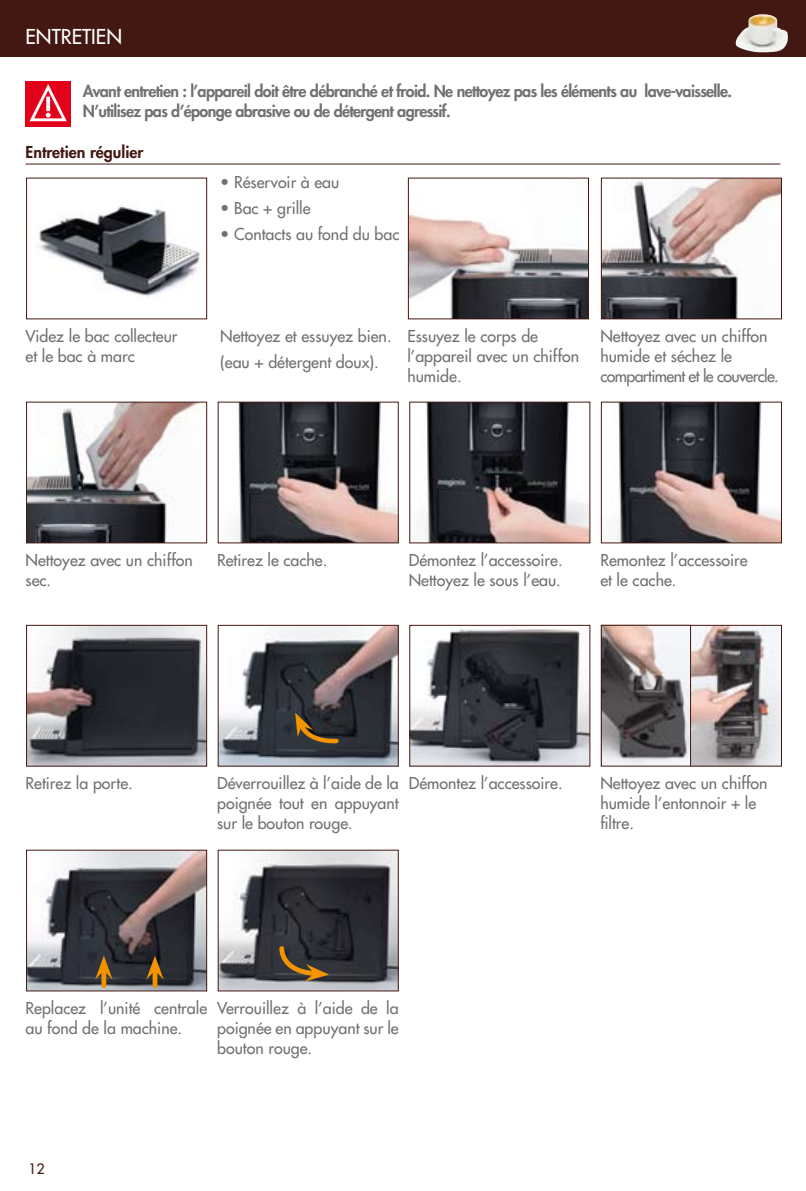
<style>
.page{position:relative;width:806px;height:1191px;background:#fff}
.page>*{position:absolute;margin:0;border:0;box-sizing:border-box;transform-origin:0 0}
.t1{font:20px "Futura";color:#fff}
.t2{font:16px/20px "Futura";color:#707173}
.t3{font:800 16px/20px "Futura";letter-spacing:-.04em;color:#707173}
.t4{font:800 16px "Futura";color:#431812}
.t5{font:14px "Futura";color:#431812}
</style>
<div class="page">
<img style="left:28px;top:851px;width:177px;height:138px">
<div style="left:26px;top:849px;width:181px;height:142px;border:1px solid #431812"></div>
<img style="left:219px;top:851px;width:177px;height:138px">
<div style="left:0;top:0;width:805px;height:57px;background:#431812"></div>
<hr style="left:26px;top:163px;width:754px;height:1px;background:#431812">
<div style="left:26px;top:81px;width:45px;height:45px;background:#e2001a"></div>
<svg style="left:29px;top:84px;width:38px;height:38px"></svg>
<svg style="left:46px;top:97px;width:4px;height:14px"></svg>
<div style="left:101px;top:970px;width:5px;height:15px;background:#f29400"></div>
<svg style="left:95px;top:955px;width:18px;height:24px"></svg>
<div style="left:152px;top:970px;width:5px;height:15px;background:#f29400"></div>
<svg style="left:146px;top:955px;width:18px;height:24px"></svg>
<svg style="left:277px;top:943px;width:52px;height:38px;background:#51432e"></svg>
<img style="left:735px;top:14px;width:52px;height:39px">
<img style="left:38px;top:206px;width:162px;height:91px">
<div style="left:26px;top:178px;width:181px;height:141px;border:1px solid #431812"></div>
<img style="left:28px;top:403px;width:173px;height:138px">
<div style="left:26px;top:401px;width:181px;height:142px;border:1px solid #431812"></div>
<img style="left:28px;top:627px;width:177px;height:137px">
<div style="left:26px;top:625px;width:181px;height:141px;border:1px solid #431812"></div>
<img style="left:237px;top:403px;width:159px;height:138px">
<div style="left:217px;top:401px;width:181px;height:142px;border:1px solid #431812"></div>
<img style="left:219px;top:627px;width:177px;height:137px">
<img style="left:422px;top:403px;width:166px;height:138px">
<div style="left:409px;top:401px;width:181px;height:142px;border:1px solid #431812"></div>
<img style="left:411px;top:629px;width:177px;height:135px">
<div style="left:409px;top:625px;width:181px;height:141px;border:1px solid #431812"></div>
<img style="left:616px;top:403px;width:163px;height:138px">
<div style="left:600px;top:401px;width:181px;height:142px;border:1px solid #431812"></div>
<img style="left:690px;top:627px;width:89px;height:137px">
<img style="left:602px;top:627px;width:86px;height:137px">
<div style="left:600px;top:625px;width:90px;height:141px;border:1px solid #431812"></div>
<img style="left:409px;top:214px;width:177px;height:103px">
<div style="left:407px;top:178px;width:181px;height:141px;border:1px solid #431812"></div>
<img style="left:602px;top:180px;width:177px;height:137px">
<div style="left:600px;top:178px;width:181px;height:141px;border:1px solid #431812"></div>
<svg style="left:295px;top:712px;width:46px;height:33px;background:#504027"></svg>
<p class="t1" style="left:26px;top:24px;width:98px">ENTRETIEN</p>
<p class="t3" style="left:83px;top:81px;width:650px">Avant entretien : l’appareil doit être débranché et froid. Ne nettoyez pas les éléments au lave-vaisselle.<br>N’utilisez pas d’éponge abrasive ou de détergent agressif.</p>
<p class="t4" style="left:26px;top:142px;width:119px">Entretien régulier</p>
<p class="t2" style="left:26px;top:326px;width:153px">Videz le bac collecteur et le bac à marc</p>
<p class="t2" style="left:220px;top:173px;width:121px">• Réservoir à eau</p>
<p class="t2" style="left:220px;top:198px;width:92px">• Bac + grille</p>
<p class="t2" style="left:220px;top:224px;width:181px">• Contacts au fond du bac</p>
<p class="t2" style="left:220px;top:323px;width:173px;line-height:25.6px">Nettoyez et essuyez bien. (eau + détergent doux).</p>
<p class="t2" style="left:407px;top:326px;width:173px">Essuyez le corps de l’appareil avec un chiffon humide.</p>
<p class="t2" style="left:600px;top:326px;width:180px">Nettoyez avec un chiffon humide et séchez le compartiment et le couvercle.</p>
<p class="t2" style="left:26px;top:550px;width:169px">Nettoyez avec un chiffon sec.</p>
<p class="t2" style="left:217px;top:550px;width:112px">Retirez le cache.</p>
<p class="t2" style="left:408px;top:550px;width:155px">Démontez l’accessoire.<br>Nettoyez le sous l’eau.</p>
<p class="t2" style="left:600px;top:550px;width:149px">Remontez l’accessoire et le cache.</p>
<p class="t2" style="left:26px;top:773px;width:109px">Retirez la porte.</p>
<p class="t2" style="left:217px;top:773px;width:183px;text-align:justify">Déverrouillez à l’aide de la poignée tout en appuyant sur le bouton rouge.</p>
<p class="t2" style="left:408px;top:773px;width:155px">Démontez l’accessoire.</p>
<p class="t2" style="left:600px;top:773px;width:169px">Nettoyez avec un chiffon humide l’entonnoir + le filtre.</p>
<p class="t2" style="left:26px;top:998px;width:183px">Replacez l’unité centrale au fond de la machine.</p>
<p class="t2" style="left:217px;top:998px;width:183px;text-align:justify">Verrouillez à l’aide de la poignée en appuyant sur le bouton rouge.</p>
<p class="t5" style="left:28px;top:1159px;width:18px">12</p>
</div>
